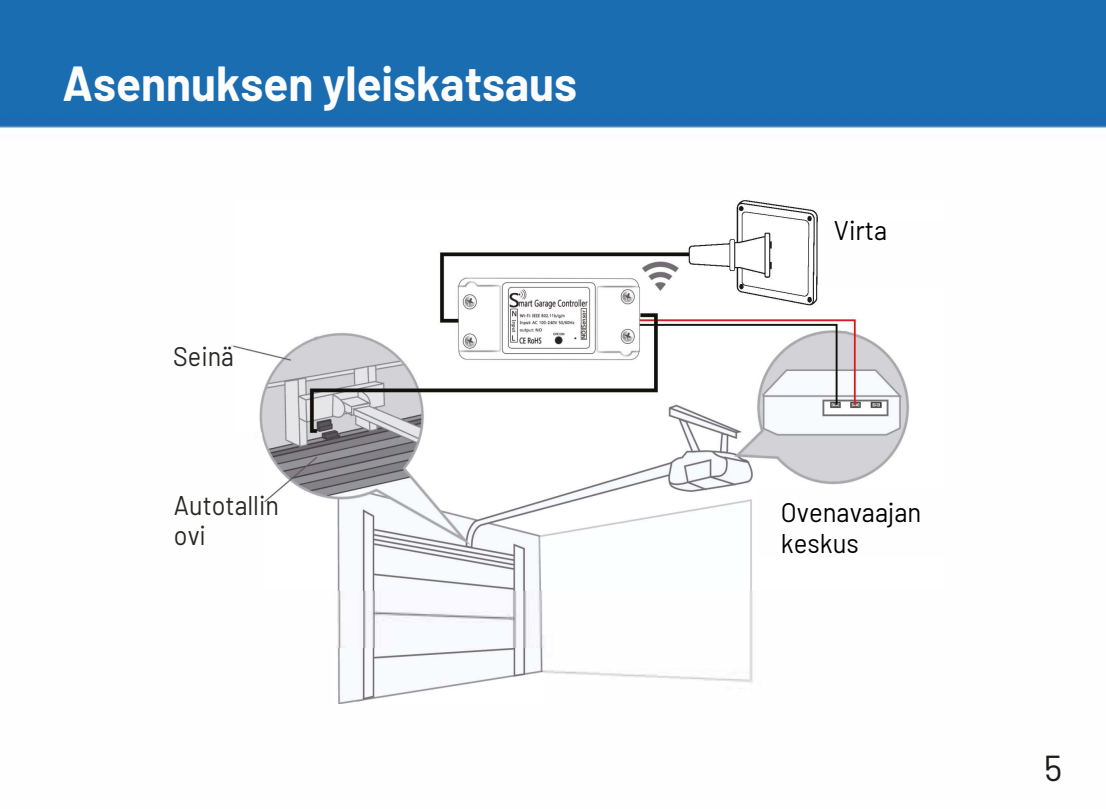
<style>
.page{position:relative;width:1106px;height:809px;background:#fff}
.page>*{position:absolute;margin:0;border:0;box-sizing:border-box;transform-origin:0 0}
.t1{font:700 48px "Barlow";color:#fcfcfc;scale:.95 1}
.t2{font:36px "Barlow";color:#1c1c18}
.t3{font:27px/30.9px "Barlow";color:#000;scale:.95 1}
.t4{font:27px/29.4px "Barlow";color:#282724;scale:.93 1}
.t5{font:27px "Barlow";color:#282624;scale:.93 1}
</style>
<div class="page">
<img style="left:0;top:0;width:1106px;height:704px">
<img style="left:233px;top:199px;width:712px;height:391px">
<img style="left:334px;top:648px;width:210px;height:55px">
<img style="left:824px;top:220px;width:188px;height:68px">
<img style="left:758px;top:488px;width:188px;height:68px">
<p class="t1" style="left:63px;top:48px;width:543px">Asennuksen yleiskatsaus</p>
<p class="t5" style="left:173px;top:337px;width:67px">Seinä</p>
<p class="t4" style="left:174px;top:488px;width:114px">Autotallin ovi</p>
<p class="t3" style="left:834px;top:213px;width:58px">Virta</p>
<p class="t3" style="left:781px;top:494px;width:150px">Ovenavaajan keskus</p>
<p class="t2" style="left:1044px;top:741px;width:20px">5</p>
</div>
